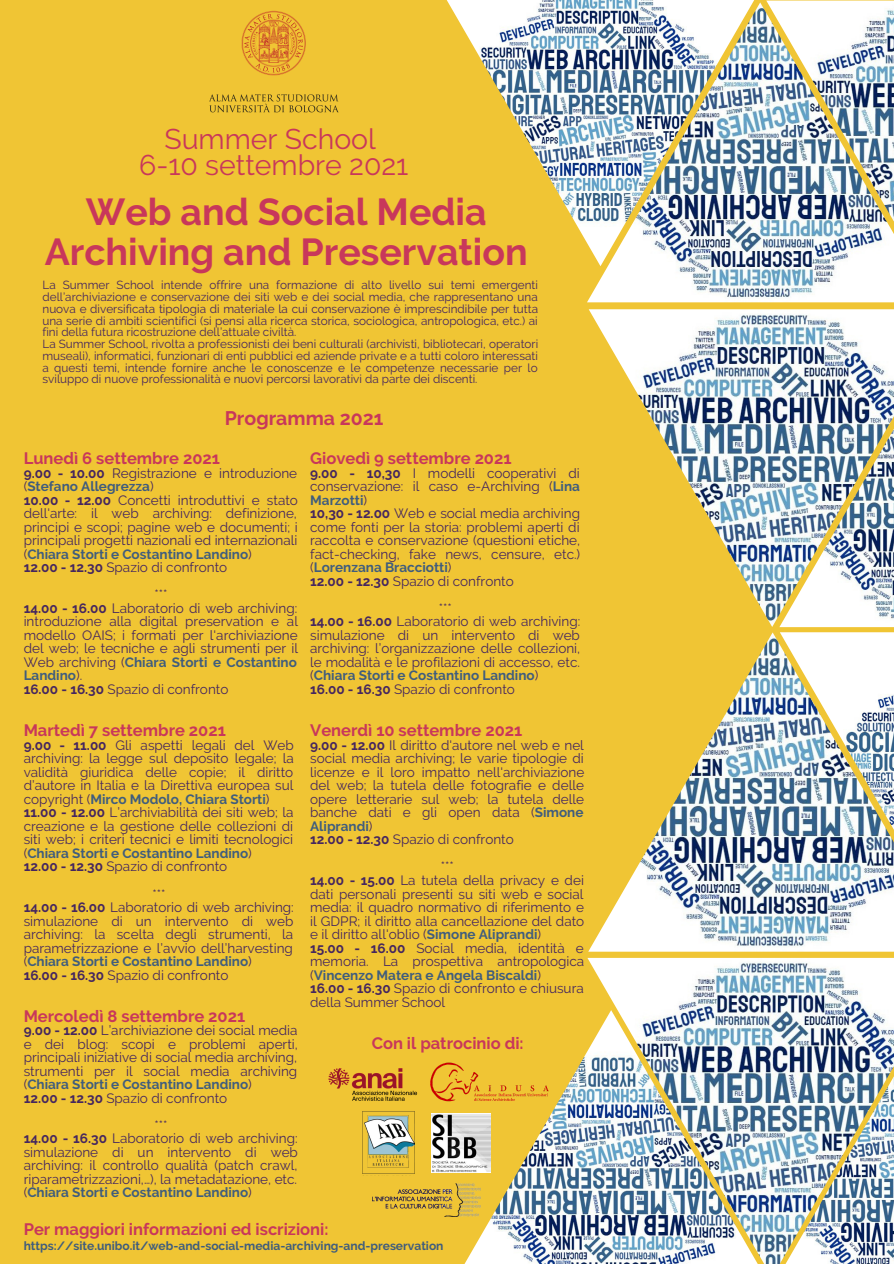
<style>
.page{position:relative;width:894px;height:1264px;background:#fff}
.page>*{position:absolute;margin:0;border:0;box-sizing:border-box;transform-origin:0 0}
.t1{font:700 37.5px/39.5px "Raleway";color:#c8375b;text-align:center}
.t2{font:28.5px "Raleway";color:#c8375b}
.t3{font:700 19.5px "Raleway";color:#c8375b}
.t4{font:700 16.5px "Raleway";color:#c8375b}
.t5{font:13.5px/13.5px "Raleway";color:#45265f;text-align:justify}
.t6{font:700 12px "Raleway";color:#405d7d}
.t7{font:11.7px/11.7px "Raleway";color:#45265f;text-align:justify}
.s1{font-weight:700}
.s2{font-weight:700;color:#405c7d}
.s3{font-weight:700;color:#405d7d}
</style>
<div class="page">
<div style="left:0;top:0;width:893px;height:1263px;background:#f0c534"></div>
<img style="left:446px;top:0;width:308px;height:241px">
<img style="left:588px;top:309px;width:305px;height:318px">
<img style="left:586px;top:2px;width:307px;height:300px">
<img style="left:779px;top:353px;width:114px;height:274px">
<img style="left:588px;top:632px;width:305px;height:319px">
<img style="left:587px;top:957px;width:306px;height:86px">
<img style="left:431px;top:1010px;width:371px;height:253px">
<img style="left:740px;top:1043px;width:153px;height:220px">
<img style="left:210px;top:11px;width:128px;height:101px">
<img style="left:328px;top:1068px;width:77px;height:33px">
<img style="left:405px;top:1053px;width:171px;height:62px">
<img style="left:362px;top:1110px;width:52px;height:64px">
<img style="left:431px;top:1112px;width:59px;height:60px">
<img style="left:372px;top:1183px;width:108px;height:33px">
<p class="t2" style="left:164px;top:122px;width:213px">Summer School</p>
<p class="t2" style="left:139px;top:148px;width:271px">6-10 settembre 2021</p>
<p class="t1" style="left:45px;top:192px;width:484px">Web and Social Media<br>Archiving and Preservation</p>
<p class="t7" style="left:42px;top:279px;width:497px">La Summer School intende offrire una formazione di alto livello sui temi emergenti dell’archiviazione e conservazione dei siti web e dei social media, che rappresentano una nuova e diversificata tipologia di materiale la cui conservazione è imprescindibile per tutta una serie di ambiti scientifici (si pensi alla ricerca storica, sociologica, antropologica, etc.) ai fini della futura ricostruzione dell’attuale civiltà.</p>
<p class="t7" style="left:42px;top:338px;width:497px">La Summer School, rivolta a professionisti dei beni culturali (archivisti, bibliotecari, operatori museali), informatici, funzionari di enti pubblici ed aziende private e a tutti coloro interessati a questi temi, intende fornire anche le conoscenze e le competenze necessarie per lo sviluppo di nuove professionalità e nuovi percorsi lavorativi da parte dei discenti.</p>
<p class="t3" style="left:225px;top:407px;width:160px">Programma 2021</p>
<p class="t4" style="left:24px;top:448px;width:198px">Lunedì 6 settembre 2021</p>
<p class="t5" style="left:24px;top:466px;width:275px"><span class="s1">9.00 - 10.00</span> Registrazione e introduzione (<span class="s2">Stefano Allegrezza</span>)</p>
<p class="t5" style="left:24px;top:493px;width:276px"><span class="s1">10.00 - 12.00</span> Concetti introduttivi e stato dell'arte: il web archiving: definizione, principi e scopi; pagine web e documenti; i principali progetti nazionali ed internazionali (<span class="s3">Chiara Storti e Costantino Landino</span>)</p>
<p class="t5" style="left:24px;top:560px;width:205px"><span class="s1">12.00 - 12.30</span> Spazio di confronto</p>
<p class="t5" style="left:154px;top:587px;width:15px">***</p>
<p class="t5" style="left:24px;top:601px;width:276px"><span class="s1">14.00 - 16.00</span> Laboratorio di web archiving: introduzione alla digital preservation e al modello OAIS; i formati per l'archiviazione del web; le tecniche e agli strumenti per il Web archiving (<span class="s3">Chiara Storti e Costantino Landino</span>).</p>
<p class="t5" style="left:24px;top:682px;width:206px"><span class="s1">16.00 - 16.30</span> Spazio di confronto</p>
<p class="t4" style="left:24px;top:720px;width:203px">Martedì 7 settembre 2021</p>
<p class="t5" style="left:24px;top:738px;width:271px"><span class="s1">9.00 - 11.00</span> Gli aspetti legali del Web archiving: la legge sul deposito legale; la validità giuridica delle copie; il diritto d’autore in Italia e la Direttiva europea sul copyright (<span class="s3">Mirco Modolo, Chiara Storti</span>)</p>
<p class="t5" style="left:24px;top:805px;width:271px"><span class="s1">11.00 - 12.00</span> L’archiviabilità dei siti web; la creazione e la gestione delle collezioni di siti web; i criteri tecnici e limiti tecnologici (<span class="s3">Chiara Storti e Costantino Landino</span>)</p>
<p class="t5" style="left:24px;top:860px;width:205px"><span class="s1">12.00 - 12.30</span> Spazio di confronto</p>
<p class="t5" style="left:152px;top:887px;width:15px">***</p>
<p class="t5" style="left:24px;top:900px;width:271px"><span class="s1">14.00 - 16.00</span> Laboratorio di web archiving: simulazione di un intervento di web archiving: la scelta degli strumenti, la parametrizzazione e l’avvio dell’harvesting (<span class="s3">Chiara Storti e Costantino Landino</span>)</p>
<p class="t5" style="left:24px;top:968px;width:206px"><span class="s1">16.00 - 16.30</span> Spazio di confronto</p>
<p class="t4" style="left:310px;top:448px;width:203px">Giovedì 9 settembre 2021</p>
<p class="t5" style="left:310px;top:466px;width:271px"><span class="s1">9.00 - 10,30</span> I modelli cooperativi di conservazione: il caso e-Archiving (<span class="s3">Lina Marzotti</span>)</p>
<p class="t5" style="left:310px;top:506px;width:271px"><span class="s1">10,30 - 12.00</span> Web e social media archiving come fonti per la storia: problemi aperti di raccolta e conservazione (questioni etiche, fact-checking, fake news, censure, etc.) (<span class="s3">Lorenzana Bracciotti</span>)</p>
<p class="t5" style="left:310px;top:574px;width:205px"><span class="s1">12.00 - 12.30</span> Spazio di confronto</p>
<p class="t5" style="left:438px;top:601px;width:15px">***</p>
<p class="t5" style="left:310px;top:614px;width:271px"><span class="s1">14.00 - 16.00</span> Laboratorio di web archiving: simulazione di un intervento di web archiving: l’organizzazione delle collezioni, le modalità e le profilazioni di accesso, etc. (<span class="s3">Chiara Storti e Costantino Landino</span>)</p>
<p class="t5" style="left:310px;top:682px;width:206px"><span class="s1">16.00 - 16.30</span> Spazio di confronto</p>
<p class="t4" style="left:310px;top:720px;width:213px">Venerdì 10 settembre 2021</p>
<p class="t5" style="left:310px;top:738px;width:275px"><span class="s1">9.00 - 12.00</span> Il diritto d'autore nel web e nel social media archiving; le varie tipologie di licenze e il loro impatto nell'archiviazione del web; la tutela delle fotografie e delle opere letterarie sul web; la tutela delle banche dati e gli open data (<span class="s3">Simone Aliprandi</span>)</p>
<p class="t5" style="left:310px;top:832px;width:205px"><span class="s1">12.00 - 12.30</span> Spazio di confronto</p>
<p class="t5" style="left:440px;top:860px;width:15px">***</p>
<p class="t5" style="left:310px;top:873px;width:275px"><span class="s1">14.00 - 15.00</span> La tutela della privacy e dei dati personali presenti su siti web e social media: il quadro normativo di riferimento e il GDPR; il diritto alla cancellazione del dato e il diritto all'oblio (<span class="s3">Simone Aliprandi</span>)</p>
<p class="t5" style="left:310px;top:941px;width:275px"><span class="s1">15.00 - 16.00</span> Social media, identità e memoria. La prospettiva antropologica (<span class="s3">Vincenzo Matera e Angela Biscaldi</span>)</p>
<p class="t5" style="left:310px;top:981px;width:275px"><span class="s1">16.00 - 16.30</span> Spazio di confronto e chiusura della Summer School</p>
<p class="t4" style="left:24px;top:1006px;width:223px">Mercoledì 8 settembre 2021</p>
<p class="t5" style="left:24px;top:1023px;width:275px"><span class="s1">9.00 - 12.00</span> L’archiviazione dei social media e dei blog: scopi e problemi aperti, principali iniziative di social media archiving, strumenti per il social media archiving (<span class="s3">Chiara Storti e Costantino Landino</span>)</p>
<p class="t5" style="left:24px;top:1091px;width:205px"><span class="s1">12.00 - 12.30</span> Spazio di confronto</p>
<p class="t5" style="left:154px;top:1118px;width:15px">***</p>
<p class="t5" style="left:24px;top:1131px;width:276px"><span class="s1">14.00 - 16.30</span> Laboratorio di web archiving: simulazione di un intervento di web archiving: il controllo qualità (patch crawl, riparametrizzazioni,…), la metadatazione, etc. (<span class="s3">Chiara Storti e Costantino Landino</span>)</p>
<p class="t4" style="left:24px;top:1219px;width:306px">Per maggiori informazioni ed iscrizioni:</p>
<p class="t6" style="left:24px;top:1238px;width:421px">https://site.unibo.it/web-and-social-media-archiving-and-preservation</p>
<p class="t4" style="left:371px;top:1033px;width:153px">Con il patrocinio di:</p>
</div>
